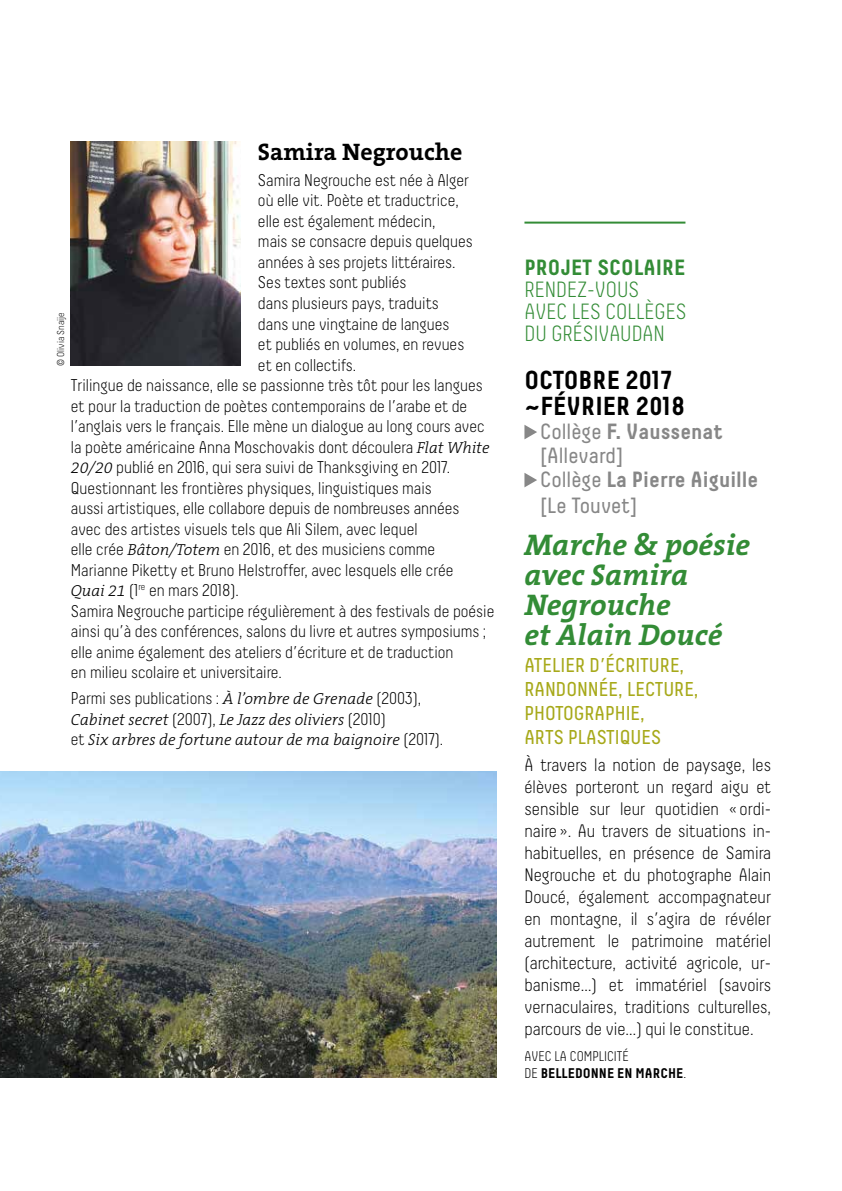
<style>
.page{position:relative;width:842px;height:1191px;background:#fff}
.page>*{position:absolute;margin:0;border:0;box-sizing:border-box;transform-origin:0 0}
.t1{font:italic 700 30px/30px "The Serif B7";color:#338c36}
.t2{font:700 26px/26px "Decima";color:#000}
.t3{font:700 24px "The Serif B7";color:#000}
.t4{font:700 22px/24px "Decima";color:#878787}
.t5{font:300 22px/22px "Decima";color:#338c36}
.t6{font:700 22px "Decima";color:#338c36}
.t7{font:22px "Decima";color:#878787}
.t8{font:20px/24px "Decima";color:#a7a91a}
.t9{font:300 18px/22px "Decima";color:#000;text-align:justify}
.t10{font:300 17px "Decima";color:#000}
.t11{font:italic 300 16px/20.4px "The Serif B3";color:#000}
.t12{font:300 14px/16.8px "Decima";color:#000}
.t13{font:300 10px "Decima";color:#000}
.s1{font-family:"The Serif B3";font-style:italic;font-size:16px}
.s2{font-family:"Decima";font-style:normal;font-size:17px}
.s3{font-weight:400}
.s4{font-weight:700}
</style>
<div class="page">
<hr style="left:524px;top:222px;width:161px;height:2px;background:#338c36">
<svg style="left:524px;top:425px;width:13px;height:14px"></svg>
<svg style="left:524px;top:473px;width:13px;height:14px"></svg>
<img style="left:71px;top:142px;width:170px;height:224px">
<img style="left:0;top:771px;width:496px;height:306px">
<h3 class="t3" style="left:258px;top:139px;width:206px">Samira Negrouche</h3>
<p class="t10" style="left:258px;top:170px;width:212px">Samira Negrouche est née à Alger</p>
<p class="t10" style="left:258px;top:191px;width:202px">où elle vit. Poète et traductrice,</p>
<p class="t10" style="left:258px;top:211px;width:179px">elle est également médecin,</p>
<p class="t10" style="left:258px;top:232px;width:216px">mais se consacre depuis quelques</p>
<p class="t10" style="left:258px;top:252px;width:199px">années à ses projets littéraires.</p>
<p class="t10" style="left:258px;top:273px;width:150px">Ses textes sont publiés</p>
<p class="t10" style="left:258px;top:293px;width:182px">dans plusieurs pays, traduits</p>
<p class="t10" style="left:258px;top:314px;width:193px">dans une vingtaine de langues</p>
<p class="t10" style="left:258px;top:334px;width:208px">et publiés en volumes, en revues</p>
<p class="t10" style="left:258px;top:355px;width:100px">et en collectifs.</p>
<p class="t10" style="left:71px;top:375px;width:413px">Trilingue de naissance, elle se passionne très tôt pour les langues</p>
<p class="t10" style="left:71px;top:396px;width:398px">et pour la traduction de poètes contemporains de l’arabe et de</p>
<p class="t10" style="left:71px;top:416px;width:415px">l’anglais vers le français. Elle mène un dialogue au long cours avec</p>
<p class="t10" style="left:71px;top:437px;width:420px">la poète américaine Anna Moschovakis dont découlera <span class="s1">Flat White</span></p>
<p class="t10" style="left:71px;top:457px;width:381px"><span class="s1">20/20</span> publié en 2016, qui sera suivi de Thanksgiving en 2017.</p>
<p class="t10" style="left:71px;top:478px;width:362px">Questionnant les frontières physiques, linguistiques mais</p>
<p class="t10" style="left:71px;top:498px;width:390px">aussi artistiques, elle collabore depuis de nombreuses années</p>
<p class="t10" style="left:71px;top:519px;width:348px">avec des artistes visuels tels que Ali Silem, avec lequel</p>
<p class="t10" style="left:71px;top:539px;width:366px">elle crée <span class="s1">Bâton/Totem</span> en 2016, et des musiciens comme</p>
<p class="t10" style="left:71px;top:560px;width:384px">Marianne Piketty et Bruno Helstroffer, avec lesquels elle crée</p>
<p class="t10" style="left:71px;top:580px;width:170px"><span class="s1">Quai 21</span> (1<sup>re</sup> en mars 2018).</p>
<p class="t10" style="left:71px;top:601px;width:425px">Samira Negrouche participe régulièrement à des festivals de poésie</p>
<p class="t10" style="left:71px;top:621px;width:417px">ainsi qu’à des conférences, salons du livre et autres symposiums ;</p>
<p class="t10" style="left:71px;top:642px;width:384px">elle anime également des ateliers d’écriture et de traduction</p>
<p class="t10" style="left:71px;top:662px;width:213px">en milieu scolaire et universitaire.</p>
<p class="t10" style="left:71px;top:689px;width:352px">Parmi ses publications : <span class="s1">À l’ombre de Grenade</span> (2003),</p>
<p class="t11" style="left:71px;top:710px;width:374px">Cabinet secret <span class="s2">(2007),</span> Le Jazz des oliviers <span class="s2">(2010)<br>et</span> Six arbres de fortune autour de ma baignoire <span class="s2">(2017).</span></p>
<p class="t13" style="left:55px;top:366px;width:55px;rotate:-90deg">© Olivia Snaije</p>
<p class="t6" style="left:524px;top:254px;width:162px">PROJET SCOLAIRE</p>
<p class="t5" style="left:524px;top:278px;width:163px">RENDEZ-VOUS<br>AVEC LES COLLÈGES<br>DU GRÉSIVAUDAN</p>
<h2 class="t2" style="left:524px;top:367px;width:162px">OCTOBRE 2017 ~FÉVRIER 2018</h2>
<p class="t4" style="left:540px;top:419px;width:220px"><span class="s3">Collège</span> F. Vaussenat <span class="s3">[Allevard]<br>Collège</span> La Pierre Aiguille</p>
<p class="t7" style="left:540px;top:493px;width:99px">[Le Touvet]</p>
<h1 class="t1" style="left:524px;top:530px;width:227px">Marche &amp; poésie avec Samira<br>Negrouche<br>et Alain Doucé</h1>
<p class="t8" style="left:524px;top:652px;width:176px">ATELIER D’ÉCRITURE,<br>RANDONNÉE, LECTURE,<br>PHOTOGRAPHIE,<br>ARTS PLASTIQUES</p>
<p class="t9" style="left:524px;top:754px;width:248px">À travers la notion de paysage, les élèves porteront un regard aigu et sensible sur leur quotidien « ordi&shy;naire ». Au travers de situations in&shy;habituelles, en présence de Samira Negrouche et du photographe Alain Doucé, également accompagnateur en montagne, il s’agira de révéler autrement le patrimoine matériel (architecture, activité agricole, ur&shy;banisme…) et immatériel (savoirs vernaculaires, traditions culturelles, parcours de vie…) qui le constitue.</p>
<p class="t12" style="left:524px;top:1047px;width:163px">AVEC LA COMPLICITÉ<br>DE <span class="s4">BELLEDONNE EN MARCHE</span>.</p>
</div>
